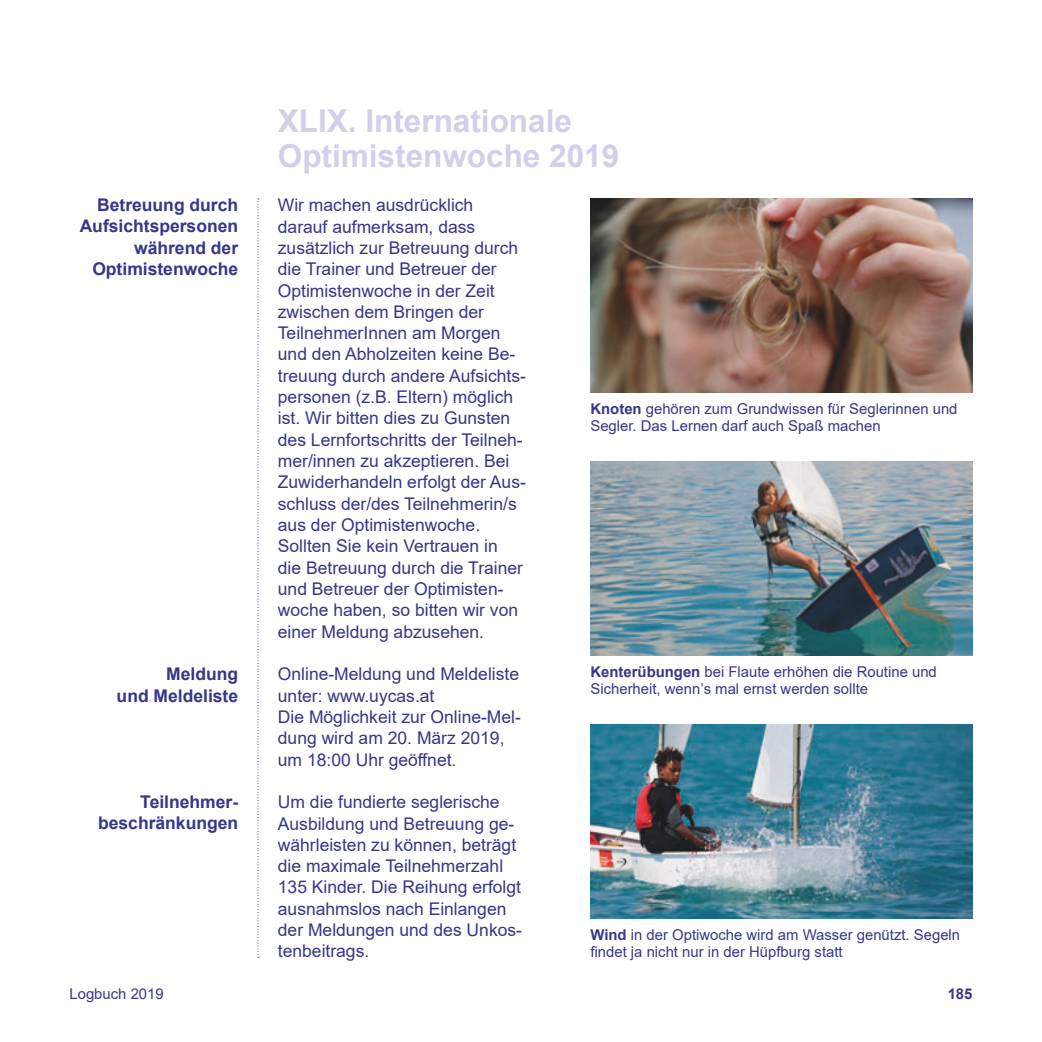
<style>
.page{position:relative;width:1042px;height:1042px;background:#fff}
.page>*{position:absolute;margin:0;border:0;box-sizing:border-box;transform-origin:0 0}
.t1{font:700 31.5px/35px "Arial";color:#d3cfe9}
.t2{font:17.5px/21.3px "Arial";color:#373689}
.t3{font:700 17.5px/21.3px "Arial";color:#373689;text-align:right}
.t4{font:14.88px/17.5px "Arial";color:#373689}
.t5{font:700 14.88px "Arial";color:#373689}
.s1{font-weight:700}
</style>
<div class="page">
<svg style="left:258px;top:198px;width:1px;height:760px"></svg>
<img style="left:590px;top:198px;width:382px;height:195px">
<img style="left:590px;top:461px;width:382px;height:195px">
<img style="left:590px;top:724px;width:382px;height:195px">
<p class="t3" style="left:80px;top:194px;width:160px">Betreuung durch<br>Aufsichtspersonen während der<br>Optimistenwoche</p>
<p class="t3" style="left:117px;top:663px;width:123px">Meldung<br>und Meldeliste</p>
<p class="t3" style="left:98px;top:791px;width:142px">Teilnehmer&shy;beschränkungen</p>
<h1 class="t1" style="left:278px;top:104px;width:343px">XLIX. Internationale<br>Optimistenwoche 2019</h1>
<p class="t2" style="left:278px;top:194px;width:250px">Wir machen ausdrücklich darauf aufmerksam, dass zusätzlich zur Betreuung durch die Trainer und Betreuer der<br>Optimistenwoche in der Zeit zwischen dem Bringen der<br>TeilnehmerInnen am Morgen und den Abholzeiten keine Be&shy;treuung durch andere Aufsichts&shy;personen (z.B. Eltern) möglich ist. Wir bitten dies zu Gunsten des Lernfortschritts der Teilneh&shy;mer/innen zu akzeptieren. Bei<br>Zuwiderhandeln erfolgt der Aus&shy;schluss der/des Teilnehmerin/s aus der Optimistenwoche.<br>Sollten Sie kein Vertrauen in<br>die Betreuung durch die Trainer und Betreuer der Optimisten&shy;woche haben, so bitten wir von einer Meldung abzusehen.</p>
<p class="t2" style="left:278px;top:663px;width:245px">Online-Meldung und Meldeliste unter: www.uycas.at<br>Die Möglichkeit zur Online-Mel&shy;dung wird am 20. März 2019, um 18:00 Uhr geöffnet.</p>
<p class="t2" style="left:278px;top:791px;width:246px">Um die fundierte seglerische<br>Ausbildung und Betreuung ge&shy;währleisten zu können, beträgt die maximale Teilnehmerzahl<br>135 Kinder. Die Reihung erfolgt ausnahmslos nach Einlangen der Meldungen und des Unkos&shy;tenbeitrags.</p>
<p class="t4" style="left:590px;top:400px;width:369px"><span class="s1">Knoten</span> gehören zum Grundwissen für Seglerinnen und<br>Segler. Das Lernen darf auch Spaß machen</p>
<p class="t4" style="left:590px;top:663px;width:348px"><span class="s1">Kenterübungen</span> bei Flaute erhöhen die Routine und<br>Sicherheit, wennʼs mal ernst werden sollte</p>
<p class="t4" style="left:590px;top:925px;width:371px"><span class="s1">Wind</span> in der Optiwoche wird am Wasser genützt. Segeln findet ja nicht nur in der Hüpfburg statt</p>
<p class="t4" style="left:69px;top:985px;width:96px">Logbuch 2019</p>
<p class="t5" style="left:948px;top:983px;width:26px">185</p>
</div>
